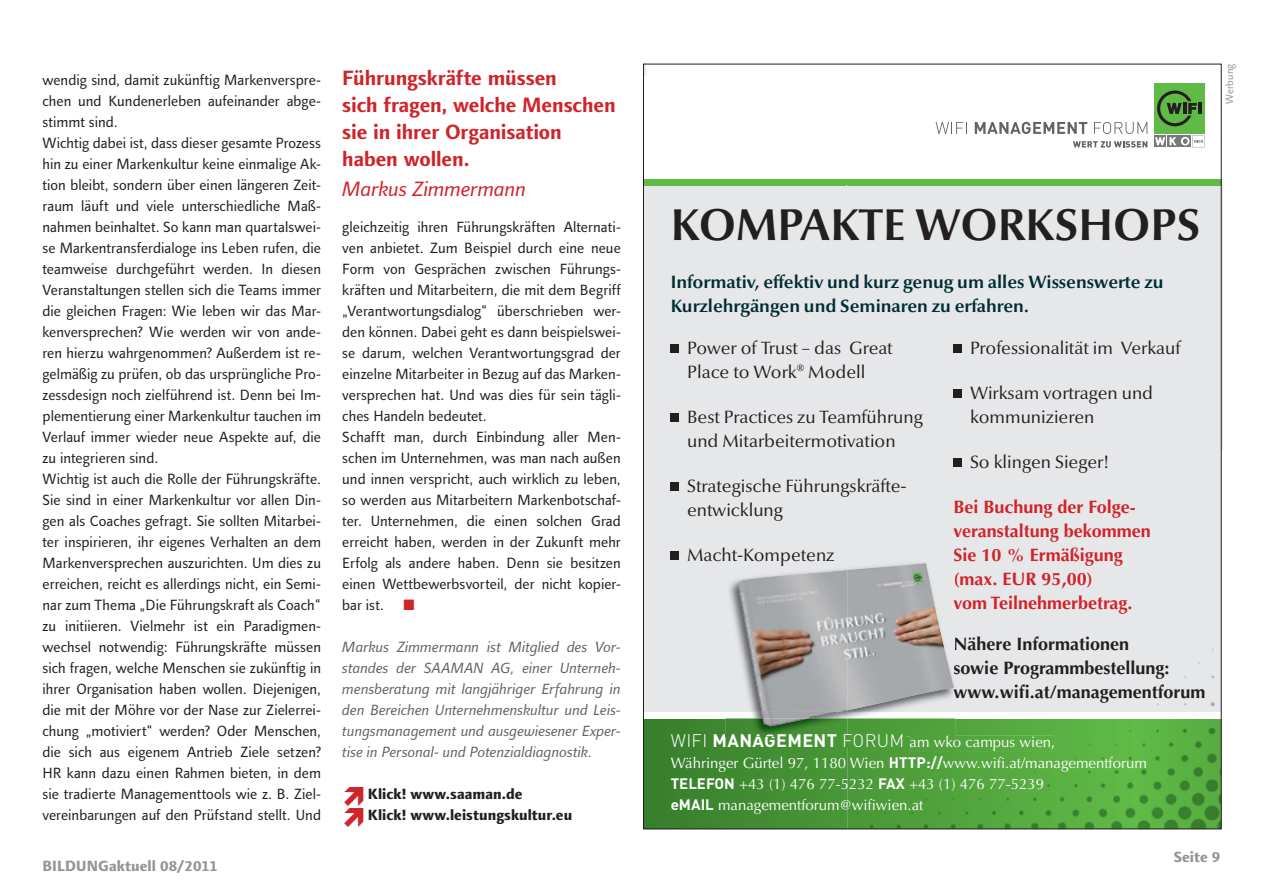
<style>
.page{position:relative;width:1263px;height:893px;background:#fff}
.page>*{position:absolute;margin:0;border:0;box-sizing:border-box;transform-origin:0 0}
.t1{font:700 45px "Optima Nova LT";color:#231f20}
.Info_Buchkasten{font:700 21px/27px "Linotype Finnegan";letter-spacing:-.005em;color:#d1232a}
.Info_Buchkasten-2{font:italic 21px "Linotype Finnegan";letter-spacing:-.005em;color:#d1232a}
.t2{font:18px/24px "Optima Nova LT";color:#231f20}
.t3{font:700 18px/24px "Optima LT Std";color:#d1232a}
.t4{font:700 18px/24px "Optima Nova LT";color:#002e34}
.t5{font:700 18px/24px "Optima LT Std";color:#231f20}
.t6{font:300 18px "DIN Pro";letter-spacing:.02em;color:#fff}
.Initial{font:15px/21px "Linotype Finnegan";letter-spacing:.005em;color:#231f20;text-align:justify}
.Initial-2{font:italic 15px/21px "Linotype Finnegan";color:#636366;text-align:justify}
.t7{font:15px/21px "Optima LT Std";color:#fff}
.Link_mit_Pfeil{font:800 15px "Linotype Finnegan";letter-spacing:.005em;color:#231f20}
.t8{font:800 15px "Linotype Finnegan";letter-spacing:.005em;color:#939598}
.Initial-3{font:15px "Zapf Dingbats Std";color:#d1232a}
.t9{font:10.5px "Linotype Finnegan";letter-spacing:.015em;color:#939598}
.s1{font-weight:700}
.s2{font-weight:700;color:#fdfdfd}
.s3{font-weight:700;color:#f0f0f1}
.s4{font-weight:700;color:#f8f8f9}
.s5{font-family:"DIN Pro";font-weight:700}
</style>
<div class="page">
<div style="left:643px;top:184px;width:578px;height:645px;background:#e6e7e9"></div>
<div style="left:643px;top:179px;width:578px;height:7px;background:#60bb46"></div>
<img style="left:1156px;top:186px;width:66px;height:526px">
<img style="left:847px;top:718px;width:372px;height:109px">
<img style="left:847px;top:736px;width:58px;height:11px">
<div style="left:910px;top:736px;width:144px;height:15px;background:#54a73f"></div>
<img style="left:1156px;top:660px;width:12px;height:19px">
<img style="left:1156px;top:684px;width:48px;height:19px">
<div style="left:643px;top:712px;width:578px;height:6px;background:#fff"></div>
<div style="left:1154px;top:83px;width:50px;height:51px;background:#60bb46"></div>
<svg style="left:1157px;top:91px;width:44px;height:35px"></svg>
<div style="left:1154px;top:135px;width:12px;height:12px;background:#76787b"></div>
<svg style="left:1155px;top:135px;width:49px;height:12px"></svg>
<svg style="left:935px;top:122px;width:32px;height:12px"></svg>
<svg style="left:975px;top:122px;width:112px;height:12px"></svg>
<svg style="left:1094px;top:122px;width:53px;height:12px"></svg>
<svg style="left:1073px;top:141px;width:74px;height:7px"></svg>
<div style="left:954px;top:344px;width:8px;height:9px;background:#231f20"></div>
<div style="left:954px;top:389px;width:8px;height:9px;background:#231f20"></div>
<div style="left:954px;top:458px;width:8px;height:9px;background:#231f20"></div>
<img style="left:729px;top:569px;width:118px;height:63px">
<img style="left:751px;top:712px;width:204px;height:24px">
<svg style="left:645px;top:718px;width:202px;height:109px;background:#408a32"></svg>
<img style="left:910px;top:736px;width:45px;height:1px">
<img style="left:737px;top:570px;width:110px;height:142px">
<img style="left:763px;top:718px;width:46px;height:8px">
<img style="left:847px;top:563px;width:103px;height:147px">
<img style="left:762px;top:712px;width:78px;height:6px">
<div style="left:671px;top:344px;width:8px;height:9px;background:#231f20"></div>
<div style="left:671px;top:413px;width:8px;height:9px;background:#231f20"></div>
<div style="left:671px;top:482px;width:8px;height:9px;background:#231f20"></div>
<div style="left:671px;top:551px;width:8px;height:9px;background:#231f20"></div>
<svg style="left:644px;top:62px;width:2px;height:14px"></svg>
<p class="Initial" style="left:43px;top:69px;width:280px">wendig sind, damit zukünftig Markenverspre&shy;chen und Kundenerleben aufeinander abge&shy;stimmt sind.</p>
<p class="Initial" style="left:43px;top:132px;width:280px">Wichtig dabei ist, dass dieser gesamte Prozess hin zu einer Markenkultur keine einmalige Ak&shy;tion bleibt, sondern über einen längeren Zeit&shy;raum läuft und viele unterschiedliche Maß&shy;nahmen beinhaltet. So kann man quartalswei&shy;se Markentransferdialoge ins Leben rufen, die teamweise durchgeführt werden. In diesen Veranstaltungen stellen sich die Teams immer die gleichen Fragen: Wie leben wir das Mar&shy;kenversprechen? Wie werden wir von ande&shy;ren hierzu wahrgenommen? Außerdem ist re&shy;gelmäßig zu prüfen, ob das ursprüngliche Pro&shy;zessdesign noch zielführend ist. Denn bei Im&shy;plementierung einer Markenkultur tauchen im Verlauf immer wieder neue Aspekte auf, die zu integrieren sind.</p>
<p class="Initial" style="left:43px;top:468px;width:280px">Wichtig ist auch die Rolle der Führungskräfte.<br>Sie sind in einer Markenkultur vor allen Din&shy;gen als Coaches gefragt. Sie sollten Mitarbei&shy;ter inspirieren, ihr eigenes Verhalten an dem Markenversprechen auszurichten. Um dies zu erreichen, reicht es allerdings nicht, ein Semi&shy;nar zum Thema „Die Führungskraft als Coach“ zu initiieren. Vielmehr ist ein Paradigmen&shy;wechsel notwendig: Führungskräfte müssen sich fragen, welche Menschen sie zukünftig in ihrer Organisation haben wollen. Diejenigen, die mit der Möhre vor der Nase zur Zielerrei&shy;chung „motiviert“ werden? Oder Menschen, die sich aus eigenem Antrieb Ziele setzen?<br>HR kann dazu einen Rahmen bieten, in dem sie tradierte Managementtools wie z. B. Ziel&shy;vereinbarungen auf den Prüfstand stellt. Und</p>
<p class="t8" style="left:43px;top:857px;width:177px">BILDUNGaktuell 08/2011</p>
<p class="Info_Buchkasten" style="left:342px;top:65px;width:275px">Führungskräfte müssen<br>sich fragen, welche Menschen sie in ihrer Organisation haben wollen.</p>
<p class="Info_Buchkasten-2" style="left:342px;top:177px;width:185px">Markus Zimmermann</p>
<p class="Initial" style="left:342px;top:216px;width:280px">gleichzeitig ihren Führungskräften Alternati&shy;ven anbietet. Zum Beispiel durch eine neue Form von Gesprächen zwischen Führungs&shy;kräften und Mitarbeitern, die mit dem Begriff „Verantwortungsdialog“ überschrieben wer&shy;den können. Dabei geht es dann beispielswei&shy;se darum, welchen Verantwortungsgrad der einzelne Mitarbeiter in Bezug auf das Marken&shy;versprechen hat. Und was dies für sein tägli&shy;ches Handeln bedeutet.</p>
<p class="Initial" style="left:342px;top:426px;width:280px">Schafft man, durch Einbindung aller Men&shy;schen im Unternehmen, was man nach außen und innen verspricht, auch wirklich zu leben, so werden aus Mitarbeitern Markenbotschaf&shy;ter. Unternehmen, die einen solchen Grad erreicht haben, werden in der Zukunft mehr Erfolg als andere haben. Denn sie besitzen einen Wettbewerbsvorteil, der nicht kopier&shy;bar ist.</p>
<p class="Initial-3" style="left:403px;top:597px;width:13px">■</p>
<p class="Initial-2" style="left:342px;top:636px;width:280px">Markus Zimmermann ist Mitglied des Vor&shy;standes der SAAMAN AG, einer Unterneh&shy;mensberatung mit langjähriger Erfahrung in den Bereichen Unternehmenskultur und Leis&shy;tungsmanagement und ausgewiesener Exper&shy;tise in Personal- und Potenzialdiagnostik.</p>
<p class="Link_mit_Pfeil" style="left:368px;top:785px;width:156px">Klick! www.saaman.de</p>
<p class="Link_mit_Pfeil" style="left:368px;top:806px;width:206px">Klick! www.leistungskultur.eu</p>
<p class="t9" style="left:1223px;top:104px;width:42px;rotate:-90deg">Werbung</p>
<p class="t1" style="left:671px;top:199px;width:531px">KOMPAKTE WORKSHOPS</p>
<p class="t4" style="left:671px;top:270px;width:494px">Informativ, effektiv und kurz genug um alles Wissenswerte zu<br>Kurzlehrgängen und Seminaren zu erfahren.</p>
<p class="t2" style="left:687px;top:337px;width:207px">Power of Trust – das Great<br>Place to Work® Modell</p>
<p class="t2" style="left:687px;top:406px;width:237px">Best Practices zu Teamführung und Mitarbeitermotivation</p>
<p class="t2" style="left:687px;top:475px;width:221px">Strategische Führungskräfte&shy;entwicklung</p>
<p class="t2" style="left:687px;top:544px;width:149px">Macht-Kompetenz</p>
<p class="t2" style="left:970px;top:337px;width:212px">Professionalität im Verkauf</p>
<p class="t2" style="left:970px;top:382px;width:185px">Wirksam vortragen und kommunizieren</p>
<p class="t2" style="left:970px;top:451px;width:141px">So klingen Sieger!</p>
<p class="t3" style="left:954px;top:495px;width:199px">Bei Buchung der Folge&shy;veranstaltung bekommen<br>Sie 10 % Ermäßigung (max. EUR 95,00)<br>vom Teilnehmerbetrag.</p>
<p class="t5" style="left:954px;top:632px;width:253px">Nähere Informationen<br>sowie Programmbestellung: www.wifi.at/managementforum</p>
<p class="t6" style="left:671px;top:728px;width:235px">WIFI <span class="s1">MAN</span><span class="s2">A</span><span class="s3">G</span><span class="s4">E</span><span class="s1">MENT</span> FORUM</p>
<p class="t7" style="left:945px;top:732px;width:9px">k</p>
<p class="t7" style="left:671px;top:732px;width:478px;text-indent:239px">am w o campus wien,<br>Währinger Gürtel 97, 1180 Wien <span class="s5">HTTP://</span>www.wifi.at/managementforum <span class="s5">TELEFON</span> +43 (1) 476 77-5232 <span class="s5">FAX</span> +43 (1) 476 77-5239<br><span class="s5">eMAIL</span> managementforum@wifiwien.at</p>
<p class="t8" style="left:1174px;top:848px;width:48px">Seite 9</p>
</div>
